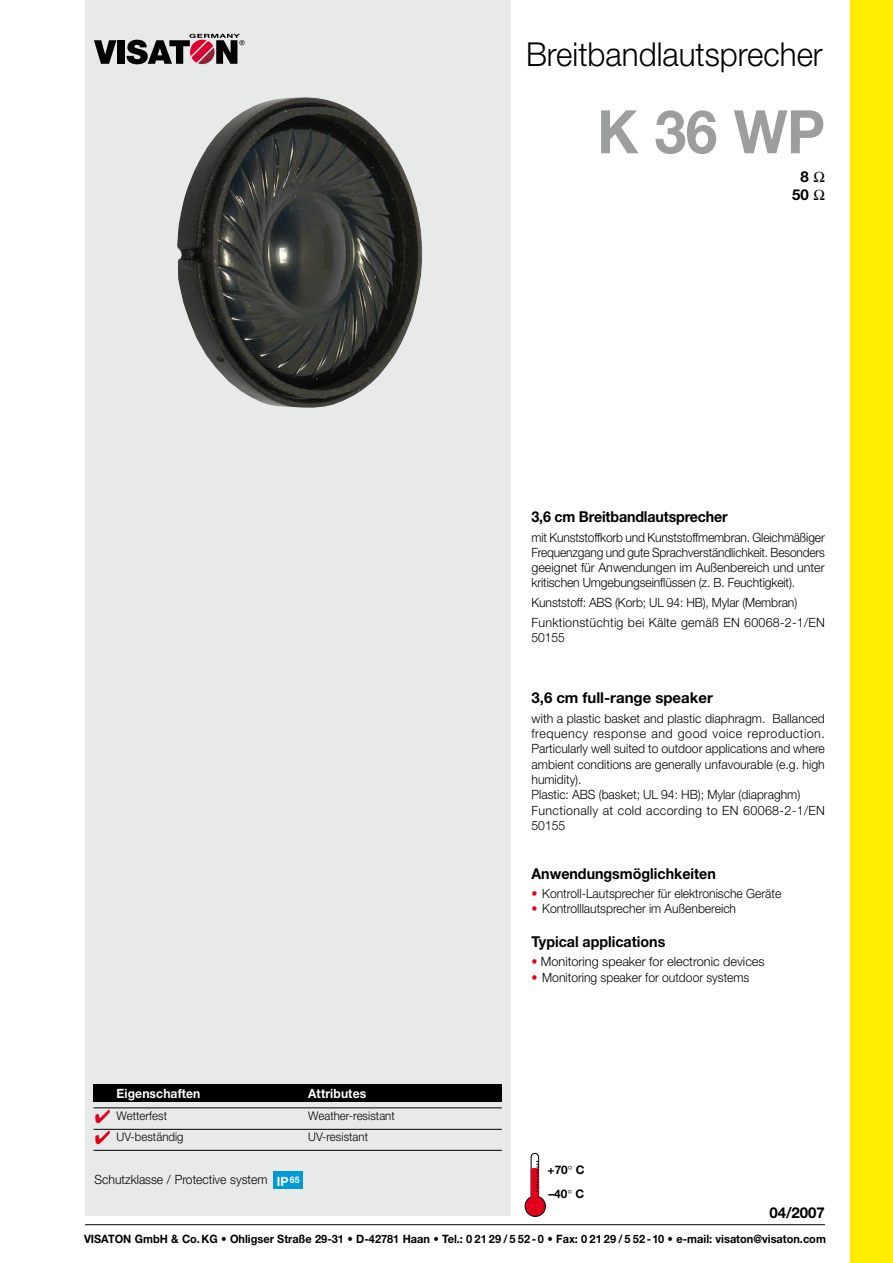
<style>
.page{position:relative;width:893px;height:1263px;background:#fff}
.page>*{position:absolute;margin:0;border:0;box-sizing:border-box;transform-origin:0 0}
.t1{font:700 60px "Helvetica Neue";color:#9c9d9f;scale:.95 1}
.t2{font:300 33px "Helvetica Neue";color:#000;scale:.95 1}
.t3{font:700 15px "Helvetica Neue";color:#000;scale:.95 1}
.t4{font:700 15px/18px "Helvetica Neue";color:#000;text-align:center}
.t5{font:300 12.75px/15.3px "Helvetica Neue";color:#000;scale:.96 1}
.t6{font:300 12.75px/15.3px "Helvetica Neue";color:#000;text-align:justify;scale:.94 1}
.t7{font:300 12.75px "Helvetica Neue";color:#000;scale:.95 1}
.t8{font:300 12.75px/19.5px "Helvetica Neue";letter-spacing:.02em;color:#000;scale:.95 1}
.t9{font:300 12.75px "Helvetica Neue";color:#000}
.t10{font:700 12.75px "Helvetica Neue";letter-spacing:.01em;color:#fff;scale:.95 1}
.t11{font:300 12px "Helvetica Neue";letter-spacing:.005em;color:#000;scale:.95 1}
.t12{font:700 11.85px "Helvetica Neue";color:#000}
.t13{font:700 11.55px "Helvetica Neue";color:#000;scale:.95 1}
.s1{font-weight:700;color:#fff}
.s2{font-weight:700;font-size:9.15px;color:#fff}
.s3{color:#e2001a}
</style>
<div class="page">
<div style="left:85px;top:0;width:425px;height:1216px;background:#e8e9e9"></div>
<svg style="left:94px;top:40px;width:22px;height:24px"></svg>
<div style="left:118px;top:40px;width:7px;height:24px;background:#000"></div>
<svg style="left:127px;top:34px;width:118px;height:31px"></svg>
<img style="left:177px;top:97px;width:245px;height:311px">
<hr style="left:85px;top:1224px;width:740px;height:1px;background:#000">
<hr style="left:94px;top:1107px;width:408px;height:1px;background:#000">
<hr style="left:94px;top:1129px;width:408px;height:1px;background:#000">
<hr style="left:94px;top:1150px;width:408px;height:1px;background:#000">
<div style="left:94px;top:1084px;width:408px;height:17px;background:#000"></div>
<div style="left:531px;top:1153px;width:8px;height:55px;border:1px solid #000;border-radius:4px"></div>
<div style="left:525px;top:1196px;width:20px;height:20px;background:#e2001a;border-radius:50%"></div>
<div style="left:525px;top:1196px;width:21px;height:20px;border:1px solid #000;border-radius:50%"></div>
<div style="left:531px;top:1168px;width:7px;height:37px;background:#e2001a;border-radius:2px"></div>
<div style="left:531px;top:1168px;width:7px;height:38px;border:1px solid #e2001a;border-radius:2px"></div>
<svg style="left:536px;top:1161px;width:3px;height:31px"></svg>
<div style="left:850px;top:0;width:43px;height:1263px;background:#ffec00"></div>
<div style="left:273px;top:1171px;width:30px;height:17px;background:#009bd4"></div>
<svg style="left:95px;top:1128px;width:15px;height:2px"></svg>
<h2 class="t2" style="left:526px;top:35px;width:314px">Breitbandlautsprecher</h2>
<h1 class="t1" style="left:597px;top:95px;width:241px">K 36 WP</h1>
<p class="t4" style="left:792px;top:167px;width:18px">8<br>50</p>
<p class="t3" style="left:531px;top:507px;width:208px">3,6 cm Breitbandlautsprecher</p>
<p class="t6" style="left:531px;top:529px;width:314px">mit Kunststoffkorb und Kunststoffmembran. Gleichmäßiger Frequenzgang und gute Sprachverständlichkeit. Besonders geeignet für Anwendungen im Außenbereich und unter kritischen Umgebungseinflüssen (z. B. Feuchtigkeit).</p>
<p class="t8" style="left:531px;top:592px;width:310px">Kunststoff: ABS (Korb; UL 94: HB), Mylar (Membran)<br>Funktionstüchtig bei Kälte gemäß EN 60068-2-1/EN</p>
<p class="t7" style="left:531px;top:629px;width:36px">50155</p>
<p class="t10" style="left:117px;top:1086px;width:90px">Eigenschaften</p>
<p class="t10" style="left:308px;top:1086px;width:63px">Attributes</p>
<p class="t11" style="left:117px;top:1108px;width:55px">Wetterfest</p>
<p class="t11" style="left:308px;top:1108px;width:93px">Weather-resistant</p>
<p class="t11" style="left:117px;top:1129px;width:72px">UV-beständig</p>
<p class="t11" style="left:308px;top:1129px;width:65px">UV-resistant</p>
<p class="t7" style="left:95px;top:1171px;width:217px">Schutzklasse / Protective system <span class="s1">IP</span><span class="s2">65</span></p>
<p class="t4" style="left:531px;top:689px;width:183px">3,6 cm full-range speaker</p>
<p class="t5" style="left:531px;top:710px;width:307px">with a plastic basket and plastic diaphragm. Ballanced frequency response and good voice reproduction.<br>Particularly well suited to outdoor applications and where ambient conditions are generally unfavourable (e.g. high humidity).<br>Plastic: ABS (basket; UL 94: HB); Mylar (diapraghm)<br>Functionally at cold according to EN 60068-2-1/EN 50155</p>
<p class="t3" style="left:531px;top:864px;width:196px">Anwendungsmöglichkeiten</p>
<p class="t7" style="left:531px;top:886px;width:264px"><span class="s3">•</span> Kontroll-Lautsprecher für elektronische Geräte</p>
<p class="t7" style="left:531px;top:901px;width:217px"><span class="s3">•</span> Kontrolllautsprecher im Außenbereich</p>
<p class="t3" style="left:531px;top:932px;width:142px">Typical applications</p>
<p class="t9" style="left:531px;top:954px;width:235px"><span class="s3">•</span> Monitoring speaker for electronic devices</p>
<p class="t7" style="left:531px;top:969px;width:231px"><span class="s3">•</span> Monitoring speaker for outdoor systems</p>
<p class="t12" style="left:548px;top:1163px;width:39px">+70 C</p>
<p class="t12" style="left:548px;top:1186px;width:37px">–40 C</p>
<p class="t4" style="left:769px;top:1204px;width:57px">04/2007</p>
<p class="t13" style="left:84px;top:1231px;width:782px">VISATON GmbH &amp; Co. KG • Ohligser Straße 29-31 • D-42781 Haan • Tel.: 0 21 29 / 5 52 - 0 • Fax: 0 21 29 / 5 52 -10 • e-mail: visaton@visaton.com</p>
</div>
